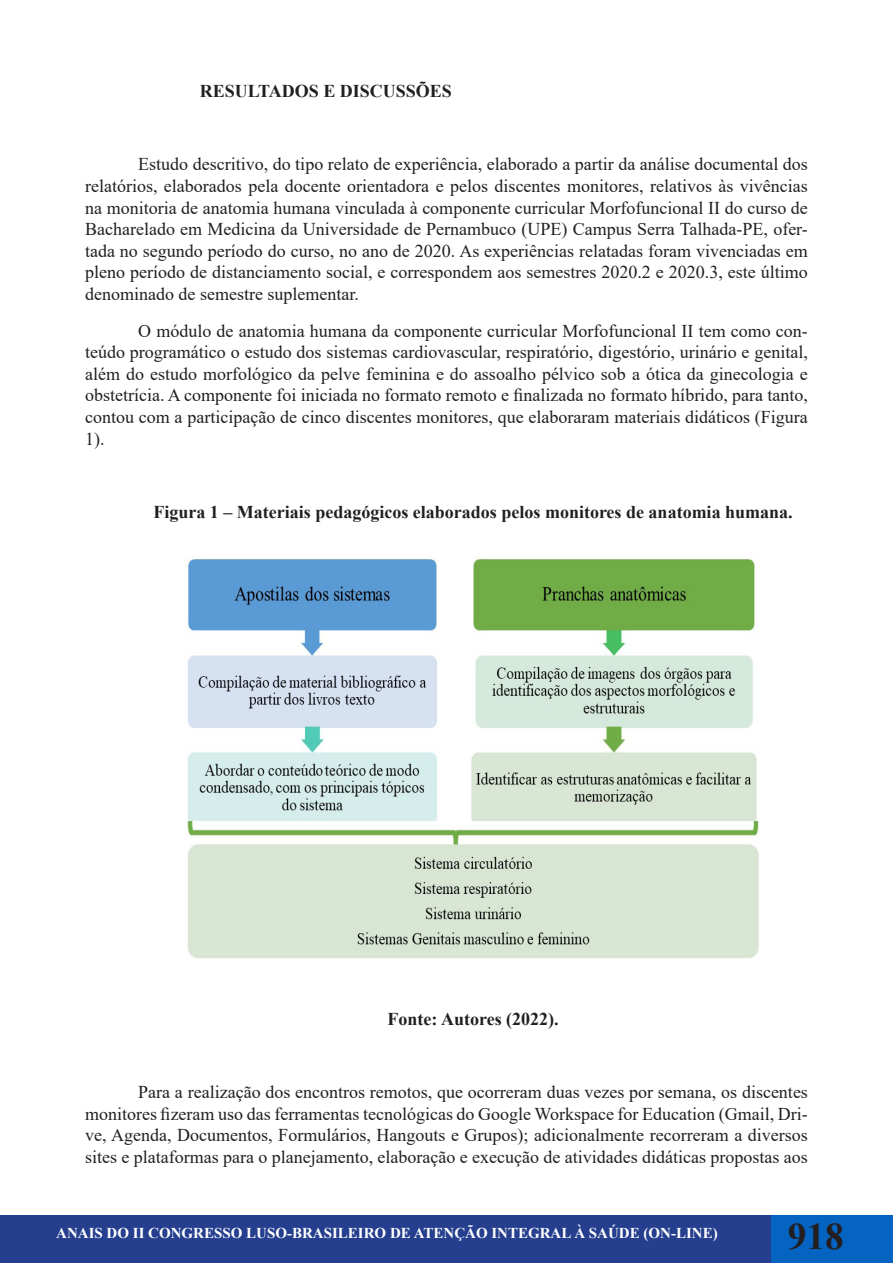
<style>
.page{position:relative;width:893px;height:1263px;background:#fff}
.page>*{position:absolute;margin:0;border:0;box-sizing:border-box;transform-origin:0 0}
.t1{font:700 37.5px "Times New Roman";color:#231f20}
.Body_Text{font:18px/21.6px "Times New Roman";color:#231f20;text-align:justify}
.Body_Text-2{font:700 18px "Times New Roman";color:#231f20}
.Heading_1{font:700 18px "Times New Roman";color:#231f20}
.t2{font:700 15px "Times New Roman";color:#fff}
</style>
<div class="page">
<div style="left:0;top:1215px;width:893px;height:48px;background:#253f8e"></div>
<div style="left:771px;top:1215px;width:122px;height:48px;background:#0563c1"></div>
<hr style="left:892px;top:1215px;width:1px;height:48px;background:#253f8e">
<img style="left:185px;top:556px;width:575px;height:403px">
<p class="Heading_1" style="left:200px;top:78px;width:253px">RESULTADOS E DISCUSSÕES</p>
<p class="Body_Text" style="left:85px;top:153px;width:724px;text-indent:53px">Estudo descritivo, do tipo relato de experiência, elaborado a partir da análise documental dos relatórios, elaborados pela docente orientadora e pelos discentes monitores, relativos às vivências na monitoria de anatomia humana vinculada à componente curricular Morfofuncional II do curso de Bacharelado em Medicina da Universidade de Pernambuco (UPE) Campus Serra Talhada-PE, ofer&shy;tada no segundo período do curso, no ano de 2020. As experiências relatadas foram vivenciadas em pleno período de distanciamento social, e correspondem aos semestres 2020.2 e 2020.3, este último denominado de semestre suplementar.</p>
<p class="Body_Text" style="left:85px;top:319px;width:724px;text-indent:53px">O módulo de anatomia humana da componente curricular Morfofuncional II tem como con&shy;teúdo programático o estudo dos sistemas cardiovascular, respiratório, digestório, urinário e genital, além do estudo morfológico da pelve feminina e do assoalho pélvico sob a ótica da ginecologia e obstetrícia. A componente foi iniciada no formato remoto e finalizada no formato híbrido, para tanto, contou com a participação de cinco discentes monitores, que elaboraram materiais didáticos (Figura 1).</p>
<p class="Body_Text-2" style="left:153px;top:499px;width:641px">Figura 1 – Materiais pedagógicos elaborados pelos monitores de anatomia humana.</p>
<p class="Body_Text-2" style="left:387px;top:1006px;width:173px">Fonte: Autores (2022).</p>
<p class="Body_Text" style="left:85px;top:1081px;width:724px;text-indent:53px">Para a realização dos encontros remotos, que ocorreram duas vezes por semana, os discentes monitores fizeram uso das ferramentas tecnológicas do Google Workspace for Education (Gmail, Dri&shy;ve, Agenda, Documentos, Formulários, Hangouts e Grupos); adicionalmente recorreram a diversos sites e plataformas para o planejamento, elaboração e execução de atividades didáticas propostas aos</p>
<p class="t2" style="left:56px;top:1222px;width:663px">ANAIS DO II CONGRESSO LUSO-BRASILEIRO DE ATENÇÃO INTEGRAL À SAÚDE (ON-LINE)</p>
<h1 class="t1" style="left:788px;top:1209px;width:58px">918</h1>
</div>
